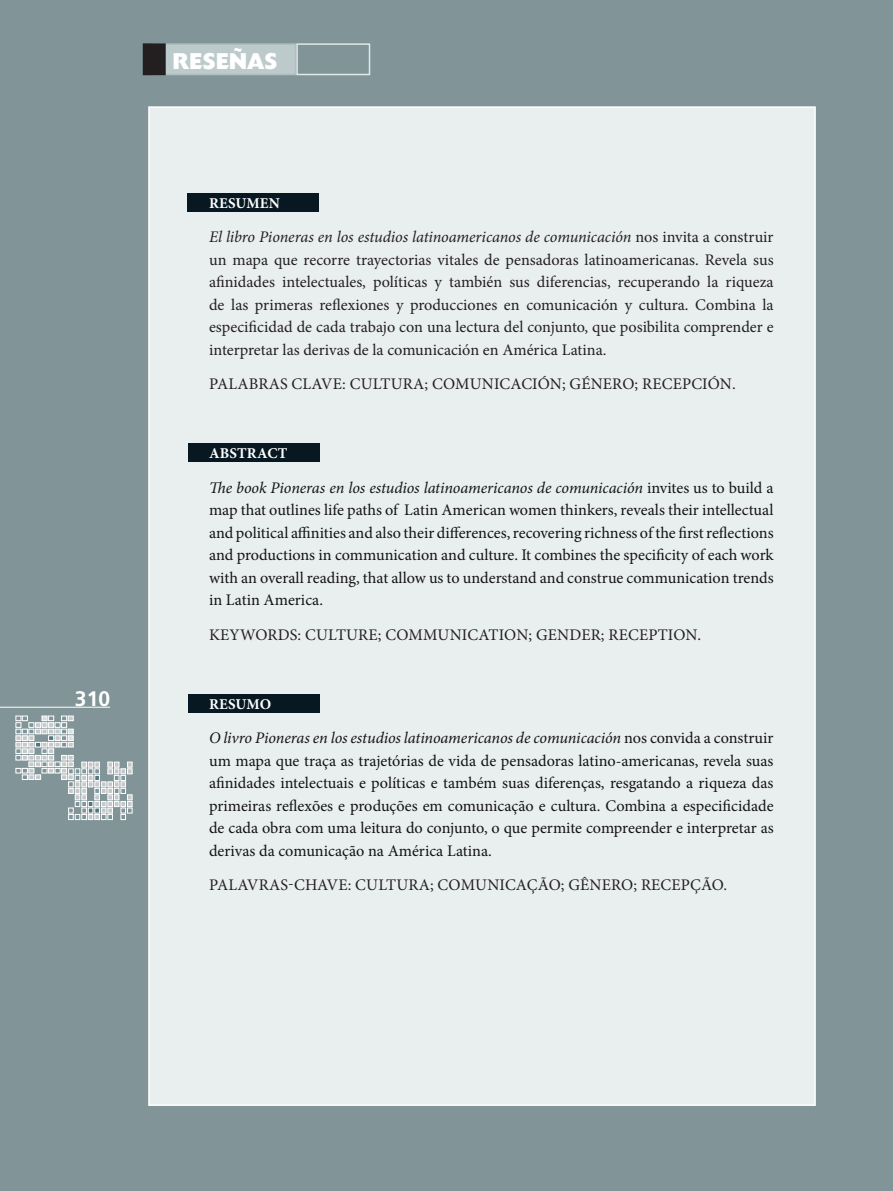
<style>
.page{position:relative;width:893px;height:1191px;background:#819599}
.page>*{position:absolute;margin:0;border:0;box-sizing:border-box;transform-origin:0 0}
.t1{font:700 22.5px "Delta";color:#fff}
.t2{font:700 21px "Frutiger";color:#fff}
.t3{font:16.2px/22.5px "Minion Pro";letter-spacing:-.005em;color:#141313;text-align:justify}
.t4{font:16.2px/22.5px "Minion Pro";letter-spacing:.01em;color:#231f20;text-align:justify}
.t5{font:700 15px "Minion Pro";letter-spacing:.01em;color:#fff}
.s1{font-style:italic}
</style>
<div class="page">
<svg style="left:16px;top:716px;width:116px;height:103px"></svg>
<hr style="left:0;top:707px;width:110px;height:1px;background:#fff">
<div style="left:148px;top:106px;width:668px;height:1000px;background:#e9eeee;border:2px solid #fff"></div>
<div style="left:153px;top:43px;width:143px;height:32px;background:#bccacc;border:2px solid #aebec1"></div>
<div style="left:144px;top:44px;width:21px;height:30px;background:#231f20"></div>
<div style="left:143px;top:43px;width:23px;height:32px;border:2px solid #231f20"></div>
<div style="left:296px;top:43px;width:74px;height:32px;border:2px solid #e0e8e8"></div>
<div style="left:187px;top:193px;width:131px;height:18px;background:#071822"></div>
<div style="left:189px;top:444px;width:131px;height:18px;background:#071822"></div>
<div style="left:189px;top:694px;width:131px;height:18px;background:#071822"></div>
<p class="t2" style="left:75px;top:686px;width:37px">310</p>
<h1 class="t1" style="left:173px;top:47px;width:106px">RESEÑAS</h1>
<p class="t5" style="left:209px;top:192px;width:72px">RESUMEN</p>
<p class="t4" style="left:209px;top:226px;width:566px"><span class="s1">El libro Pioneras en los estudios latinoamericanos de comunicación</span> nos invita a construir un mapa que recorre trayectorias vitales de pensadoras latinoamericanas. Revela sus afinidades intelectuales, políticas y también sus diferencias, recuperando la riqueza de las primeras reflexiones y producciones en comunicación y cultura. Combina la especificidad de cada trabajo con una lectura del conjunto, que posibilita comprender e interpretar las derivas de la comunicación en América Latina.</p>
<p class="t4" style="left:209px;top:373px;width:528px">PALABRAS CLAVE: CULTURA; COMUNICACIÓN; GÉNERO; RECEPCIÓN.</p>
<p class="t5" style="left:209px;top:443px;width:80px">ABSTRACT</p>
<p class="t3" style="left:209px;top:476px;width:566px"><span class="s1">The book Pioneras en los estudios latinoamericanos de comunicación</span> invites us to build a map that outlines life paths of Latin American women thinkers, reveals their intellectual and political affinities and also their differences, recovering richness of the first reflections and productions in communication and culture. It combines the specificity of each work with an overall reading, that allow us to understand and construe communication trends in Latin America.</p>
<p class="t4" style="left:209px;top:623px;width:494px">KEYWORDS: CULTURE; COMMUNICATION; GENDER; RECEPTION.</p>
<p class="t5" style="left:209px;top:693px;width:64px">RESUMO</p>
<p class="t3" style="left:209px;top:727px;width:566px"><span class="s1">O livro Pioneras en los estudios latinoamericanos de comunicación</span> nos convida a construir um mapa que traça as trajetórias de vida de pensadoras latino-americanas, revela suas afinidades intelectuais e políticas e também suas diferenças, resgatando a riqueza das primeiras reflexões e produções em comunicação e cultura. Combina a especificidade de cada obra com uma leitura do conjunto, o que permite compreender e interpretar as derivas da comunicação na América Latina.</p>
<p class="t4" style="left:209px;top:874px;width:520px">PALAVRAS-CHAVE: CULTURA; COMUNICAÇÃO; GÊNERO; RECEPÇÃO.</p>
</div>
